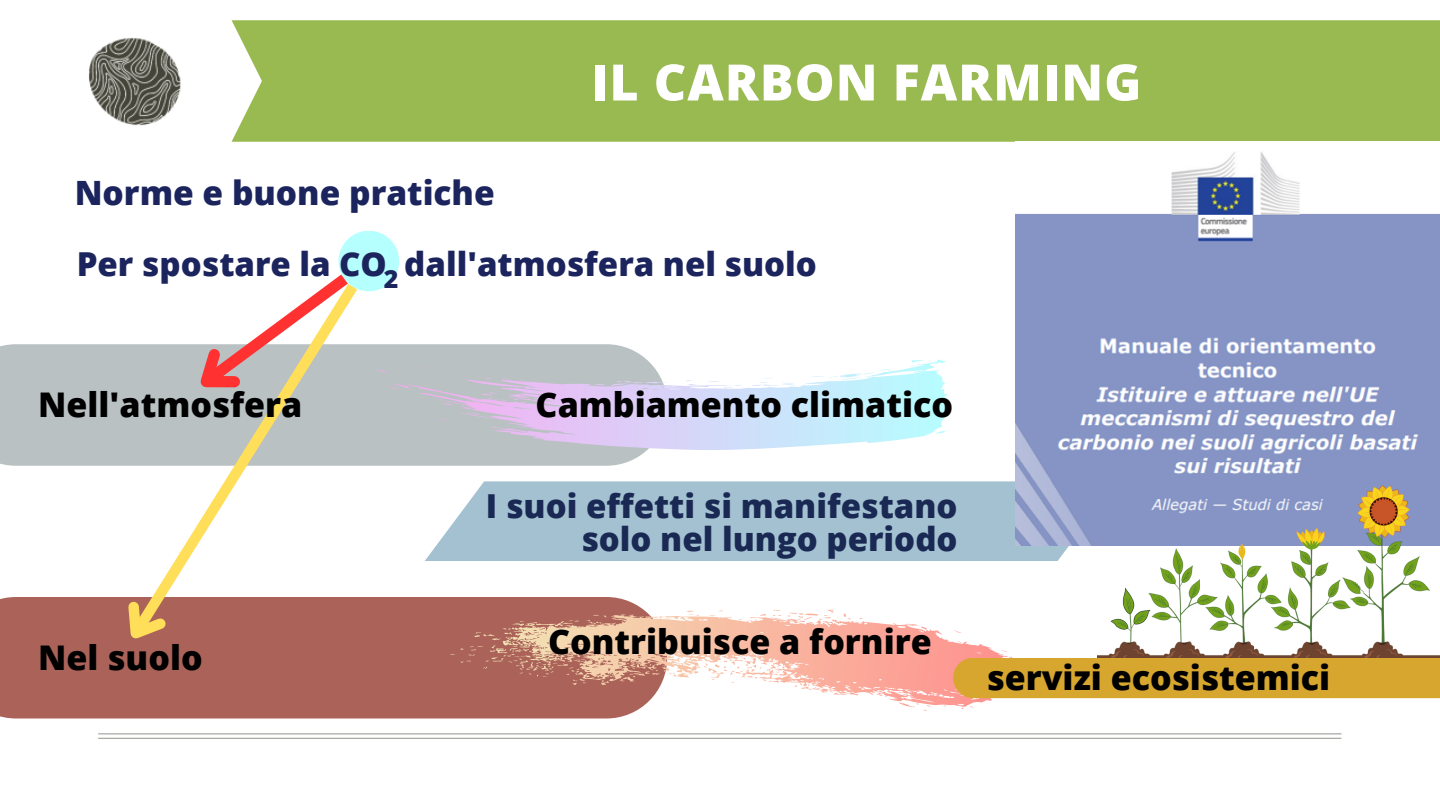
<style>
.page{position:relative;width:1440px;height:810px;background:#fff}
.page>*{position:absolute;margin:0;border:0;box-sizing:border-box;transform-origin:0 0}
.t1{font:800 50.2px "Open Sans";letter-spacing:.02em;color:#fff}
.t2{font:800 34px "Open Sans";color:#000}
.t3{font:800 33.5px "Open Sans";color:#1b245d}
.t4{font:800 33px/33.8px "Open Sans";color:#192954;text-align:right}
.t5{font:800 33px "Open Sans";color:#1b245d}
.t6{font:800 25px "Open Sans";color:#1b245d}
</style>
<div class="page">
<img style="left:89px;top:20px;width:1351px;height:719px">
<div style="left:232px;top:20px;width:1208px;height:122px;background:#99b951"></div>
<svg style="left:423px;top:481px;width:674px;height:80px;background:#aac5d4"></svg>
<img style="left:1016px;top:142px;width:424px;height:403px">
<svg style="left:0;top:344px;width:667px;height:122px;background:#bcc4c5"></svg>
<svg style="left:376px;top:359px;width:576px;height:91px"></svg>
<div style="left:0;top:597px;width:447px;height:122px;background:#ab6359"></div>
<svg style="left:447px;top:553px;width:587px;height:186px"></svg>
<img style="left:1097px;top:486px;width:343px;height:172px">
<div style="left:953px;top:658px;width:487px;height:40px;background:#d6a62e"></div>
<div style="left:339px;top:231px;width:60px;height:60px;background:#b5ffff;border-radius:50%"></div>
<svg style="left:121px;top:272px;width:246px;height:376px"></svg>
<svg style="left:101px;top:587px;width:80px;height:77px;background:#c2896b"></svg>
<svg style="left:172px;top:263px;width:188px;height:156px"></svg>
<p class="t3" style="left:75px;top:170px;width:422px">Norme e buone pratiche</p>
<h1 class="t1" style="left:591px;top:47px;width:552px">IL CARBON FARMING</h1>
<p class="t5" style="left:77px;top:240px;width:742px">Per spostare la CO dall'atmosfera nel suolo</p>
<p class="t6" style="left:384px;top:261px;width:16px">2</p>
<p class="t2" style="left:38px;top:381px;width:266px">Nell'atmosfera</p>
<p class="t2" style="left:38px;top:634px;width:166px">Nel suolo</p>
<p class="t2" style="left:536px;top:381px;width:419px">Cambiamento climatico</p>
<p class="t4" style="left:486px;top:488px;width:473px">I suoi effetti si manifestano solo nel lungo periodo</p>
<p class="t2" style="left:548px;top:618px;width:385px">Contribuisce a fornire</p>
<p class="t2" style="left:987px;top:654px;width:345px">servizi ecosistemici</p>
</div>
